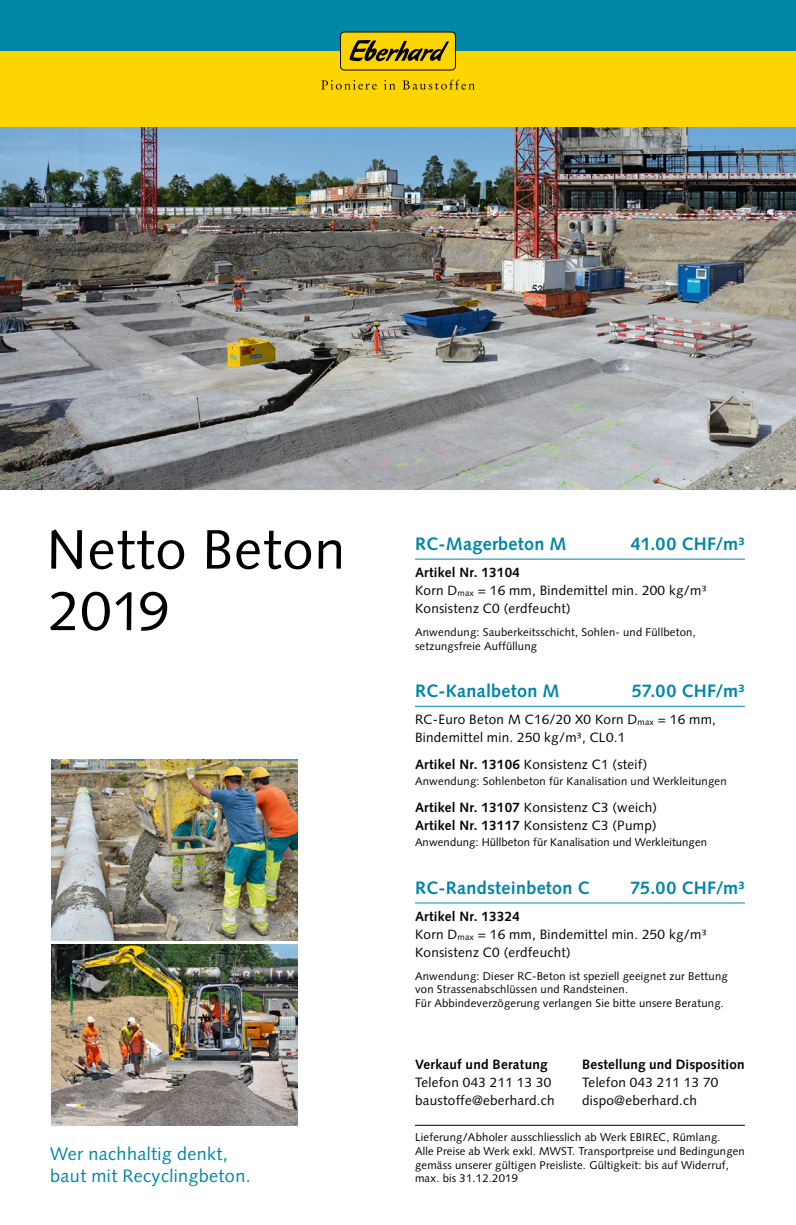
<style>
.page{position:relative;width:796px;height:1225px;background:#fff}
.page>*{position:absolute;margin:0;border:0;box-sizing:border-box;transform-origin:0 0}
.t1{font:55.5px/61.5px "Syntax LT Std";letter-spacing:.02em;color:#000}
.t2{font:700 18px "Syntax LT Std";letter-spacing:.015em;color:#0086a7}
.t3{font:18px/22.5px "Syntax LT Std";letter-spacing:.02em;color:#0086a7}
.t4{font:13.5px/18px "Syntax LT Std";letter-spacing:.02em;color:#000}
.t5{font:700 13.5px "Syntax LT Std";letter-spacing:.01em;color:#000}
.t6{font:11.25px/13.8px "Syntax LT Std";letter-spacing:.02em;color:#000}
.s1{font-weight:700}
</style>
<div class="page">
<div style="left:0;top:0;width:795px;height:51px;background:#0086a7"></div>
<div style="left:0;top:51px;width:795px;height:77px;background:#ffd500"></div>
<div style="left:340px;top:32px;width:115px;height:38px;background:#ffd500;border-radius:4px"></div>
<div style="left:340px;top:32px;width:115px;height:38px;border:1px solid #000;border-radius:4px"></div>
<svg style="left:349px;top:40px;width:100px;height:22px"></svg>
<svg style="left:321px;top:80px;width:55px;height:10px"></svg>
<svg style="left:384px;top:80px;width:11px;height:9px"></svg>
<svg style="left:402px;top:80px;width:72px;height:10px"></svg>
<img style="left:51px;top:759px;width:247px;height:181px">
<img style="left:51px;top:944px;width:247px;height:181px">
<img style="left:0;top:128px;width:795px;height:361px">
<hr style="left:415px;top:1125px;width:329px;height:1px;background:#000">
<hr style="left:415px;top:559px;width:329px;height:1px;background:#0086a7">
<hr style="left:415px;top:706px;width:329px;height:1px;background:#0086a7">
<hr style="left:415px;top:902px;width:329px;height:1px;background:#0086a7">
<h1 class="t1" style="left:47px;top:519px;width:300px">Netto Beton<br>2019</h1>
<h2 class="t3" style="left:50px;top:1142px;width:202px">Wer nachhaltig denkt, baut mit Recyclingbeton.</h2>
<h2 class="t2" style="left:415px;top:533px;width:153px">RC-Magerbeton M</h2>
<h2 class="t2" style="left:630px;top:533px;width:115px">41.00 CHF/m³</h2>
<p class="t4" style="left:415px;top:563px;width:293px"><span class="s1">Artikel Nr. 13104<br></span>Korn D<sub>max</sub> = 16 mm, Bindemittel min. 200 kg/m³<br>Konsistenz C0 (erdfeucht)</p>
<p class="t6" style="left:415px;top:625px;width:282px">Anwendung: Sauberkeitsschicht, Sohlen- und Füllbeton, setzungsfreie Auffüllung</p>
<h2 class="t2" style="left:415px;top:680px;width:146px">RC-Kanalbeton M</h2>
<h2 class="t2" style="left:631px;top:680px;width:114px">57.00 CHF/m³</h2>
<p class="t4" style="left:415px;top:710px;width:302px">RC-Euro Beton M C16/20 X0 Korn D<sub>max</sub> = 16 mm,<br>Bindemittel min. 250 kg/m³, CL0.1</p>
<p class="t4" style="left:415px;top:755px;width:233px"><span class="s1">Artikel Nr. 13106</span> Konsistenz C1 (steif)</p>
<p class="t6" style="left:415px;top:774px;width:313px">Anwendung: Sohlenbeton für Kanalisation und Werkleitungen</p>
<p class="t4" style="left:415px;top:798px;width:243px"><span class="s1">Artikel Nr. 13107</span> Konsistenz C3 (weich)<br><span class="s1">Artikel Nr. 13117</span> Konsistenz C3 (Pump)</p>
<p class="t6" style="left:415px;top:835px;width:293px">Anwendung: Hüllbeton für Kanalisation und Werkleitungen</p>
<h2 class="t2" style="left:415px;top:877px;width:176px">RC-Randsteinbeton C</h2>
<h2 class="t2" style="left:630px;top:877px;width:116px">75.00 CHF/m³</h2>
<p class="t4" style="left:415px;top:907px;width:293px"><span class="s1">Artikel Nr. 13324<br></span>Korn D<sub>max</sub> = 16 mm, Bindemittel min. 250 kg/m³<br>Konsistenz C0 (erdfeucht)</p>
<p class="t6" style="left:415px;top:968px;width:314px">Anwendung: Dieser RC-Beton ist speziell geeignet zur Bettung von Strassenabschlüssen und Randsteinen.<br>Für Abbindeverzögerung verlangen Sie bitte unsere Beratung.</p>
<p class="t5" style="left:415px;top:1056px;width:134px">Verkauf und Beratung</p>
<p class="t4" style="left:415px;top:1073px;width:141px">Telefon 043 211 13 30 baustoffe@eberhard.ch</p>
<p class="t6" style="left:415px;top:1130px;width:331px">Lieferung/Abholer ausschliesslich ab Werk EBIREC, Rümlang.<br>Alle Preise ab Werk exkl. MWST. Transportpreise und Bedingungen gemäss unserer gültigen Preisliste. Gültigkeit: bis auf Widerruf, max. bis 31.12.2019</p>
<p class="t5" style="left:581px;top:1056px;width:164px">Bestellung und Disposition</p>
<p class="t4" style="left:581px;top:1073px;width:138px">Telefon 043 211 13 70 dispo@eberhard.ch</p>
</div>
